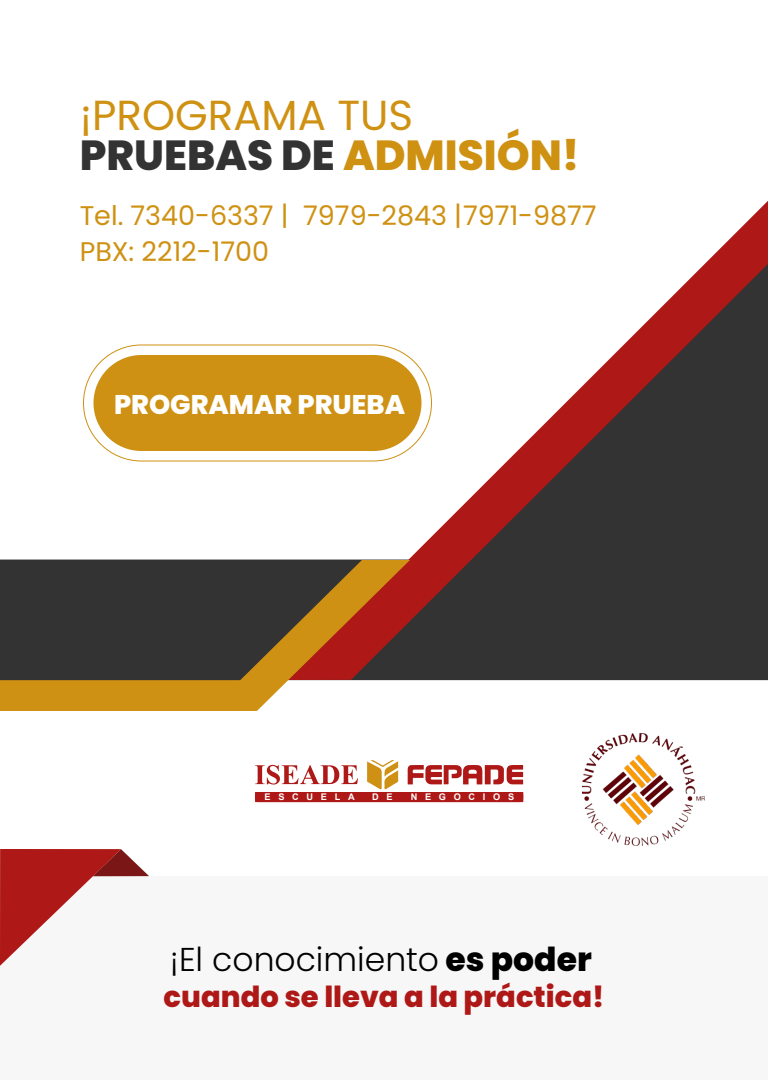
<style>
.page{position:relative;width:768px;height:1080px;background:#fff}
.page>*{position:absolute;margin:0;border:0;box-sizing:border-box;transform-origin:0 0}
.t1{font:42px/40px "Poppins";color:#cf9112}
.t2{font:300 33px "Poppins";color:#000}
.t3{font:800 29px "Poppins";color:#ae1917}
.t4{font:27px/36px "Poppins";color:#cf9112}
.t5{font:800 27px "Poppins";color:#fff}
.t6{font:700 9.2px "Arial";letter-spacing:.84em;color:#fff}
.s1{font-weight:800;color:#333}
.s2{font-weight:800}
.s3{font-style:inherit}
</style>
<div class="page">
<div style="left:0;top:876px;width:768px;height:204px;background:#f7f7f7"></div>
<div style="left:0;top:670px;width:255px;height:41px;background:#ce9113"></div>
<svg style="left:0;top:849px;width:149px;height:117px"></svg>
<svg style="left:255px;top:760px;width:268px;height:42px"></svg>
<div style="left:255px;top:792px;width:268px;height:10px;background:#ae1917;border-radius:4px"></div>
<img style="left:582px;top:733px;width:122px;height:113px">
<svg style="left:0;top:344px;width:288px;height:336px"></svg>
<svg style="left:288px;top:201px;width:480px;height:479px"></svg>
<svg style="left:209px;top:560px;width:201px;height:151px"></svg>
<h1 class="t1" style="left:80px;top:95px;width:501px">¡PROGRAMA TUS<br><span class="s1">PRUEBAS DE</span> <span class="s2">ADMISIÓN!</span></h1>
<p class="t4" style="left:80px;top:198px;width:519px">Tel. <span class="s3">7340-6337 | 7979-2843 |</span> 7971-9877<br>PBX: 2212-1700</p>
<p class="t5" style="left:114px;top:389px;width:293px">PROGRAMAR PRUEBA</p>
<p class="t6" style="left:265px;top:791px;width:92px">ESCUELA</p>
<p class="t6" style="left:372px;top:791px;width:22px">D E</p>
<p class="t6" style="left:411px;top:791px;width:105px">NEGOCIOS</p>
<p class="t2" style="left:170px;top:940px;width:423px">¡El conocimiento <span class="s2">es poder</span></p>
<p class="t3" style="left:164px;top:980px;width:442px">cuando se lleva a la práctica!</p>
</div>
